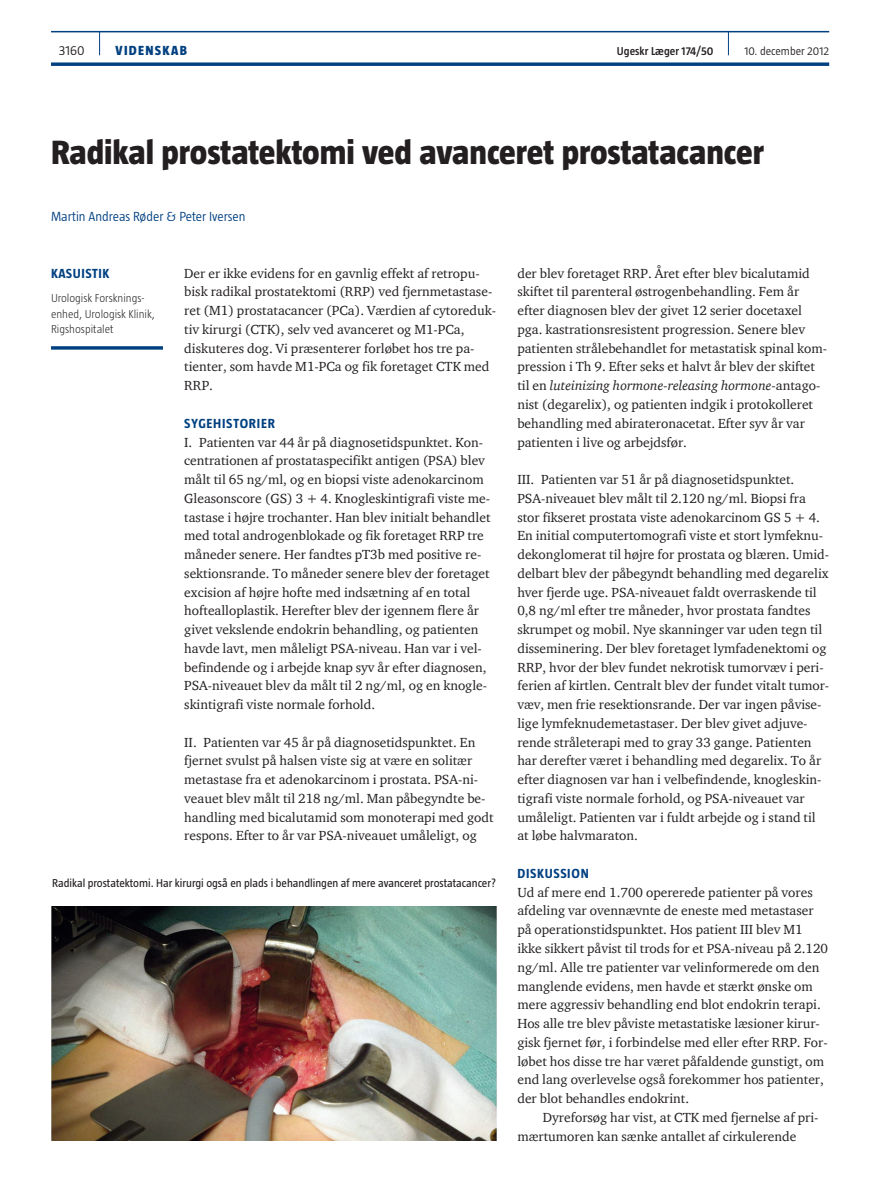
<style>
.page{position:relative;width:893px;height:1191px;background:#fff}
.page>*{position:absolute;margin:0;border:0;box-sizing:border-box;transform-origin:0 0}
.t1{font:800 34.5px "Taz";color:#231f20}
.t2{font:13.5px/18.8px "ITC Charter Com";color:#231f20}
.t3{font:700 13.5px "Taz";letter-spacing:.05em;color:#014081}
.t4{font:300 13.5px "Taz";color:#014081}
.t5{font:800 13.5px "Taz";letter-spacing:.095em;color:#014081}
.t6{font:300 13.5px "Taz";color:#231f20}
.t7{font:11.7px "Taz";color:#231f20}
.t8{font:300 11.7px/15.8px "Taz";color:#231f20}
.t9{font:600 11.7px "Taz";color:#231f20}
.t10{font:300 11.7px "Taz";color:#231f20}
.s1{font-style:italic}
</style>
<div class="page">
<hr style="left:51px;top:31px;width:778px;height:1px;background:#014081">
<svg style="left:51px;top:62px;width:778px;height:4px;background:#235991"></svg>
<svg style="left:99px;top:32px;width:1px;height:23px"></svg>
<svg style="left:728px;top:32px;width:1px;height:23px"></svg>
<svg style="left:51px;top:346px;width:112px;height:4px"></svg>
<img style="left:52px;top:906px;width:444px;height:234px">
<p class="t6" style="left:59px;top:43px;width:27px">3160</p>
<p class="t5" style="left:116px;top:43px;width:73px">VIDENSKAB</p>
<p class="t9" style="left:617px;top:45px;width:98px">Ugeskr Læger 174/50</p>
<p class="t10" style="left:744px;top:45px;width:86px">10. december 2012</p>
<h1 class="t1" style="left:51px;top:133px;width:715px">Radikal prostatektomi ved avanceret prostatacancer</h1>
<p class="t4" style="left:51px;top:209px;width:196px">Martin Andreas Røder &amp; Peter Iversen</p>
<p class="t3" style="left:51px;top:265px;width:48px">KASUI STIK</p>
<p class="t8" style="left:51px;top:290px;width:105px">Urologisk Forsknings&shy;enhed, Urologisk Klinik,<br>Rigshospitalet</p>
<p class="t2" style="left:184px;top:263px;width:313px">Der er ikke evidens for en gavnlig effekt af retropu&shy;bisk radikal prostatektomi (RRP) ved fjernmetastase&shy;ret (M1) prostatacancer (PCa). Værdien af cytoreduk&shy;tiv kirurgi (CTK), selv ved avanceret og M1-PCa, diskuteres dog. Vi præsenterer forløbet hos tre pa&shy;tienter, som havde M1-PCa og fik foretaget CTK med RRP.</p>
<p class="t3" style="left:184px;top:415px;width:8px">SYGE</p>
<p class="t3" style="left:213px;top:415px;width:43px">HISTORIER</p>
<p class="t2" style="left:184px;top:432px;width:308px">I. Patienten var 44 år på diagnosetidspunktet. Kon&shy;centrationen af prostataspecifikt antigen (PSA) blev målt til 65 ng/ml, og en biopsi viste adenokarcinom Gleasonscore (GS) 3 + 4. Knogleskintigrafi viste me&shy;tastase i højre trochanter. Han blev initialt behandlet med total androgenblokade og fik foretaget RRP tre måneder senere. Her fandtes pT3b med positive re&shy;sektionsrande. To måneder senere blev der foretaget excision af højre hofte med indsætning af en total hoftealloplastik. Herefter blev der igennem flere år givet vekslende endokrin behandling, og patienten havde lavt, men måleligt PSA-niveau. Han var i vel&shy;befindende og i arbejde knap syv år efter diagnosen, PSA-niveauet blev da målt til 2 ng/ml, og en knogle&shy;skintigrafi viste normale forhold.</p>
<p class="t2" style="left:184px;top:732px;width:311px">II. Patienten var 45 år på diagnosetidspunktet. En fjernet svulst på halsen viste sig at være en solitær metastase fra et adenokarcinom i prostata. PSA-ni&shy;veauet blev målt til 218 ng/ml. Man påbegyndte be&shy;handling med bicalutamid som monoterapi med godt respons. Efter to år var PSA-niveauet umåleligt, og</p>
<p class="t7" style="left:52px;top:876px;width:445px">Radikal prostatektomi. Har kirurgi også en plads i behandlingen af mere avanceret prostatacancer?</p>
<p class="t2" style="left:517px;top:263px;width:311px">der blev foretaget RRP. Året efter blev bicalutamid skiftet til parenteral østrogenbehandling. Fem år efter diagnosen blev der givet 12 serier docetaxel pga. kastrationsresistent progression. Senere blev patienten strålebehandlet for metastatisk spinal kom&shy;pression i Th 9. Efter seks et halvt år blev der skiftet til en <span class="s1">luteinizing hormone-releasing hormone</span>-antago&shy;nist (degarelix), og patienten indgik i protokolleret behandling med abirateronacetat. Efter syv år var patienten i live og arbejdsfør.</p>
<p class="t2" style="left:517px;top:470px;width:313px">III. Patienten var 51 år på diagnosetidspunktet.<br>PSA-niveauet blev målt til 2.120 ng/ml. Biopsi fra stor fikseret prostata viste adenokarcinom GS 5 + 4.<br>En initial computertomografi viste et stort lymfeknu&shy;dekonglomerat til højre for prostata og blæren. Umid&shy;delbart blev der påbegyndt behandling med degarelix hver fjerde uge. PSA-niveauet faldt overraskende til 0,8 ng/ml efter tre måneder, hvor prostata fandtes skrumpet og mobil. Nye skanninger var uden tegn til disseminering. Der blev foretaget lymfadenektomi og RRP, hvor der blev fundet nekrotisk tumorvæv i peri&shy;ferien af kirtlen. Centralt blev der fundet vitalt tumor&shy;væv, men frie resektionsrande. Der var ingen påvise&shy;lige lymfeknudemetastaser. Der blev givet adjuve&shy;rende stråleterapi med to gray 33 gange. Patienten har derefter været i behandling med degarelix. To år efter diagnosen var han i velbefindende, knogleskin&shy;tigrafi viste normale forhold, og PSA-niveauet var umåleligt. Patienten var i fuldt arbejde og i stand til at løbe halvmaraton.</p>
<p class="t3" style="left:517px;top:865px;width:73px">DISKUSSION</p>
<p class="t2" style="left:517px;top:882px;width:312px">Ud af mere end 1.700 opererede patienter på vores afdeling var ovennævnte de eneste med metastaser på operationstidspunktet. Hos patient III blev M1 ikke sikkert påvist til trods for et PSA-niveau på 2.120 ng/ml. Alle tre patienter var velinformerede om den manglende evidens, men havde et stærkt ønske om mere aggressiv behandling end blot endokrin terapi.<br>Hos alle tre blev påviste metastatiske læsioner kirur&shy;gisk fjernet før, i forbindelse med eller efter RRP. For&shy;løbet hos disse tre har været påfaldende gunstigt, om end lang overlevelse også forekommer hos patienter, der blot behandles endokrint.</p>
<p class="t2" style="left:517px;top:1107px;width:303px;text-indent:26px">Dyreforsøg har vist, at CTK med fjernelse af pri&shy;mærtumoren kan sænke antallet af cirkulerende</p>
</div>
